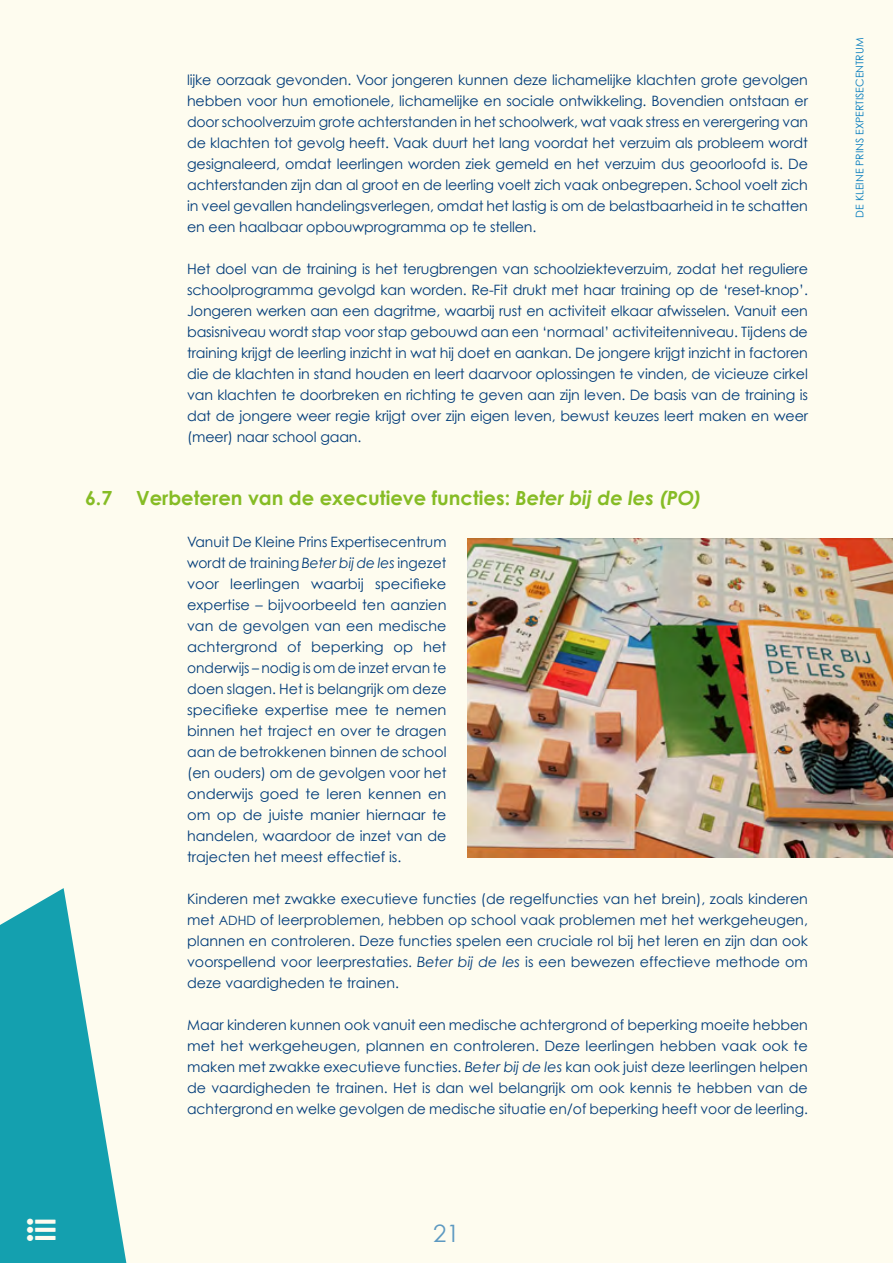
<style>
.page{position:relative;width:893px;height:1263px;background:#fefcef}
.page>*{position:absolute;margin:0;border:0;box-sizing:border-box;transform-origin:0 0}
.t1{font:24px "Century Gothic";color:#5d99c1}
.t2{font:700 19.5px "Century Gothic";color:#86bc25}
.t3{font:14.25px/21px "Century Gothic";color:#003b79;text-align:justify}
.t4{font:10.5px "Century Gothic";color:#0079bc}
.s1{font-style:italic}
.s2{font-size:12.9px}
</style>
<div class="page">
<svg style="left:0;top:888px;width:126px;height:375px;fill:#14a0af"></svg>
<img style="left:468px;top:538px;width:425px;height:320px">
<svg style="left:27px;top:1219px;width:29px;height:22px"></svg>
<p class="t3" style="left:187px;top:69px;width:622px">lijke oorzaak gevonden. Voor jongeren kunnen deze lichamelijke klachten grote gevolgen hebben voor hun emotionele, lichamelijke en sociale ontwikkeling. Bovendien ontstaan er door schoolverzuim grote achterstanden in het schoolwerk, wat vaak stress en verergering van de klachten tot gevolg heeft. Vaak duurt het lang voordat het verzuim als probleem wordt gesignaleerd, omdat leerlingen worden ziek gemeld en het verzuim dus geoorloofd is. De achterstanden zijn dan al groot en de leerling voelt zich vaak onbegrepen. School voelt zich in veel gevallen handelingsverlegen, omdat het lastig is om de belastbaarheid in te schatten en een haalbaar opbouwprogramma op te stellen.</p>
<p class="t3" style="left:187px;top:258px;width:622px">Het doel van de training is het terugbrengen van schoolziekteverzuim, zodat het reguliere schoolprogramma gevolgd kan worden. Re-Fit drukt met haar training op de ‘reset-knop’.<br>Jongeren werken aan een dagritme, waarbij rust en activiteit elkaar afwisselen. Vanuit een basisniveau wordt stap voor stap gebouwd aan een ‘normaal’ activiteitenniveau. Tijdens de training krijgt de leerling inzicht in wat hij doet en aankan. De jongere krijgt inzicht in factoren die de klachten in stand houden en leert daarvoor oplossingen te vinden, de vicieuze cirkel van klachten te doorbreken en richting te geven aan zijn leven. De basis van de training is dat de jongere weer regie krijgt over zijn eigen leven, bewust keuzes leert maken en weer (meer) naar school gaan.</p>
<h2 class="t2" style="left:85px;top:485px;width:618px">6.7 Verbeteren van de executieve functies: <span class="s1">Beter bij de les (PO)</span></h2>
<p class="t3" style="left:187px;top:531px;width:261px">Vanuit De Kleine Prins Expertisecentrum wordt de training <span class="s1">Beter bij de les</span> ingezet voor leerlingen waarbij specifieke expertise – bijvoorbeeld ten aanzien van de gevolgen van een medische achtergrond of beperking op het onderwijs – nodig is om de inzet ervan te doen slagen. Het is belangrijk om deze specifieke expertise mee te nemen binnen het traject en over te dragen aan de betrokkenen binnen de school (en ouders) om de gevolgen voor het onderwijs goed te leren kennen en om op de juiste manier hiernaar te handelen, waardoor de inzet van de trajecten het meest effectief is.</p>
<p class="t3" style="left:187px;top:888px;width:622px">Kinderen met zwakke executieve functies (de regelfuncties van het brein), zoals kinderen met <span class="s2">ADHD</span> of leerproblemen, hebben op school vaak problemen met het werkgeheugen, plannen en controleren. Deze functies spelen een cruciale rol bij het leren en zijn dan ook voorspellend voor leerprestaties. <span class="s1">Beter bij de les</span> is een bewezen effectieve methode om deze vaardigheden te trainen.</p>
<p class="t3" style="left:187px;top:1014px;width:622px">Maar kinderen kunnen ook vanuit een medische achtergrond of beperking moeite hebben met het werkgeheugen, plannen en controleren. Deze leerlingen hebben vaak ook te maken met zwakke executieve functies. <span class="s1">Beter bij de les</span> kan ook juist deze leerlingen helpen de vaardigheden te trainen. Het is dan wel belangrijk om ook kennis te hebben van de achtergrond en welke gevolgen de medische situatie en/of beperking heeft voor de leerling.</p>
<h1 class="t1" style="left:433px;top:1218px;width:28px">21</h1>
<p class="t4" style="left:853px;top:218px;width:181px;rotate:-90deg">DE KLEINE PRINS EXPERTISECENTRUM</p>
</div>
